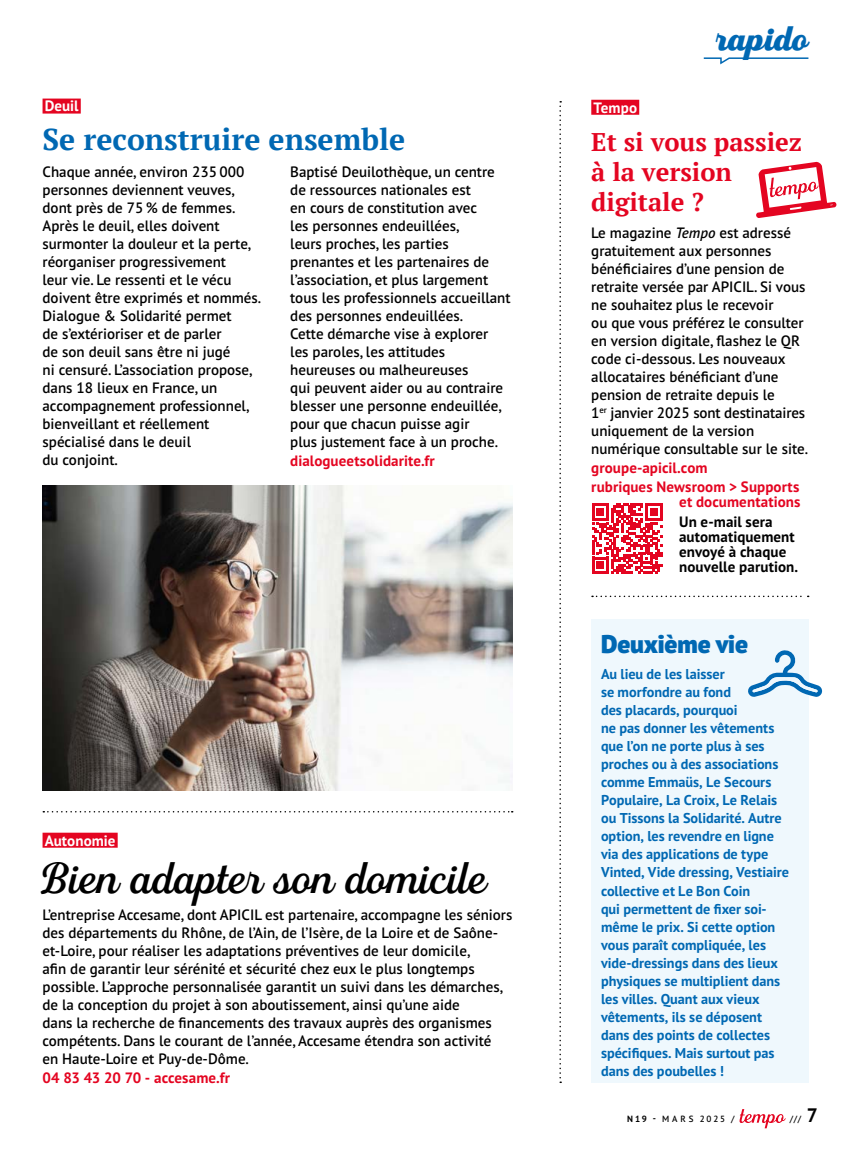
<style>
.page{position:relative;width:851px;height:1149px;background:#fff}
.page>*{position:absolute;margin:0;border:0;box-sizing:border-box;transform-origin:0 0}
.t1{font:500 45px "Fourth";color:#000}
.t2{font:900 34.5px "Fourth";color:#0068b3}
.t3{font:700 30px "PT Serif";color:#0068b3}
.t4{font:700 25.5px/30px "PT Serif";color:#e40521}
.t5{font:900 25.5px "PT Sans Pro";color:#0068b3}
.texte_ok{font:600 15px/18px "PT Sans Pro";color:#000}
.web_new{font:700 15px/15px "PT Sans Pro";letter-spacing:.005em;color:#e40521;text-align:right}
.web_new-2{font:700 15px/15px "PT Sans Pro";letter-spacing:.005em;color:#000}
.t6{font:700 15px "PT Sans Pro";letter-spacing:.005em;color:#fff}
.web{font:700 14.25px/18px "PT Sans Pro";color:#0068b3}
.t7{font:600 9px "PT Sans Pro";letter-spacing:.26em;color:#000}
.s1{font-style:italic}
.s2{font-weight:700}
.s3{font-weight:700;font-size:19.5px}
</style>
<div class="page">
<svg style="left:739px;top:1109px;width:46px;height:18px"></svg>
<svg style="left:559px;top:101px;width:2px;height:981px"></svg>
<svg style="left:592px;top:595px;width:216px;height:2px"></svg>
<svg style="left:703px;top:57px;width:106px;height:8px"></svg>
<div style="left:43px;top:98px;width:38px;height:15px;background:#e40521"></div>
<div style="left:43px;top:832px;width:75px;height:15px;background:#e40521"></div>
<svg style="left:43px;top:811px;width:469px;height:1px"></svg>
<img style="left:43px;top:485px;width:469px;height:305px">
<div style="left:591px;top:619px;width:217px;height:463px;background:#eff8fd"></div>
<svg style="left:592px;top:503px;width:70px;height:70px"></svg>
<div style="left:591px;top:100px;width:48px;height:15px;background:#e40521"></div>
<svg style="left:756px;top:161px;width:81px;height:57px"></svg>
<svg style="left:748px;top:649px;width:74px;height:48px"></svg>
<p class="t6" style="left:45px;top:96px;width:35px">Deuil</p>
<p class="t3" style="left:43px;top:120px;width:364px">Se reconstruire ensemble</p>
<p class="texte_ok" style="left:43px;top:162px;width:220px">Chaque année, environ 235 000 personnes deviennent veuves, dont près de 75 % de femmes.<br>Après le deuil, elles doivent surmonter la douleur et la perte, réorganiser progressivement<br>leur vie. Le ressenti et le vécu doivent être exprimés et nommés.<br>Dialogue &amp; Solidarité permet<br>de s’extérioriser et de parler<br>de son deuil sans être ni jugé<br>ni censuré. L’association propose, dans 18 lieux en France, un accompagnement professionnel, bienveillant et réellement spécialisé dans le deuil<br>du conjoint.</p>
<p class="texte_ok" style="left:290px;top:162px;width:222px">Baptisé Deuilothèque, un centre de ressources nationales est<br>en cours de constitution avec<br>les personnes endeuillées,<br>leurs proches, les parties prenantes et les partenaires de l’association, et plus largement tous les professionnels accueillant des personnes endeuillées.<br>Cette démarche vise à explorer<br>les paroles, les attitudes heureuses ou malheureuses<br>qui peuvent aider ou au contraire blesser une personne endeuillée, pour que chacun puisse agir<br>plus justement face à un proche.</p>
<p class="web_new" style="left:290px;top:453px;width:146px">dialogueetsolidarite.fr</p>
<p class="t6" style="left:45px;top:830px;width:72px">Autonomie</p>
<p class="t1" style="left:43px;top:852px;width:446px">Bien adapter son domicile</p>
<p class="texte_ok" style="left:43px;top:904px;width:471px">L’entreprise Accesame, dont APICIL est partenaire, accompagne les séniors des départements du Rhône, de l’Ain, de l’Isère, de la Loire et de Saône&shy;et-Loire, pour réaliser les adaptations préventives de leur domicile,<br>afin de garantir leur sérénité et sécurité chez eux le plus longtemps possible. L’approche personnalisée garantit un suivi dans les démarches, de la conception du projet à son aboutissement, ainsi qu’une aide<br>dans la recherche de financements des travaux auprès des organismes compétents. Dans le courant de l’année, Accesame étendra son activité<br>en Haute-Loire et Puy-de-Dôme.</p>
<p class="web_new" style="left:43px;top:1069px;width:189px">04 83 43 20 70 - accesame.fr</p>
<p class="t2" style="left:715px;top:19px;width:94px">rapido</p>
<p class="t6" style="left:593px;top:97px;width:45px">Tempo</p>
<p class="t4" style="left:591px;top:127px;width:212px">Et si vous passiez à la version digitale ?</p>
<p class="texte_ok" style="left:591px;top:223px;width:218px">Le magazine <span class="s1">Tempo</span> est adressé gratuitement aux personnes bénéficiaires d’une pension de retraite versée par APICIL. Si vous ne souhaitez plus le recevoir<br>ou que vous préférez le consulter en version digitale, flashez le QR code ci-dessous. Les nouveaux allocataires bénéficiant d’une pension de retraite depuis le<br>1<sup>er</sup> janvier 2025 sont destinataires uniquement de la version numérique consultable sur le site.</p>
<p class="web_new" style="left:591px;top:460px;width:118px">groupe-apicil.com</p>
<p class="web_new" style="left:591px;top:479px;width:211px">rubriques Newsroom &gt; Supports et documentations</p>
<p class="web_new-2" style="left:679px;top:513px;width:120px">Un e-mail sera automatiquement envoyé à chaque nouvelle parution.</p>
<p class="t5" style="left:601px;top:626px;width:148px">Deuxième vie</p>
<p class="web" style="left:601px;top:665px;width:189px">Au lieu de les laisser<br>se morfondre au fond<br>des placards, pourquoi<br>ne pas donner les vêtements que l’on ne porte plus à ses proches ou à des associations comme Emmaüs, Le Secours<br>Populaire, La Croix, Le Relais ou Tissons la Solidarité. Autre option, les revendre en ligne via des applications de type<br>Vinted, Vide dressing, Vestiaire collective et Le Bon Coin<br>qui permettent de fixer soi&shy;même le prix. Si cette option vous paraît compliquée, les vide-dressings dans des lieux physiques se multiplient dans les villes. Quant aux vieux vêtements, ils se déposent dans des points de collectes spécifiques. Mais surtout pas dans des poubelles !</p>
<p class="t7" style="left:627px;top:1113px;width:109px"><span class="s2">N19 -</span> MARS 2025 /</p>
<p class="t7" style="left:789px;top:1113px;width:30px">/// <span class="s3">7</span></p>
</div>
